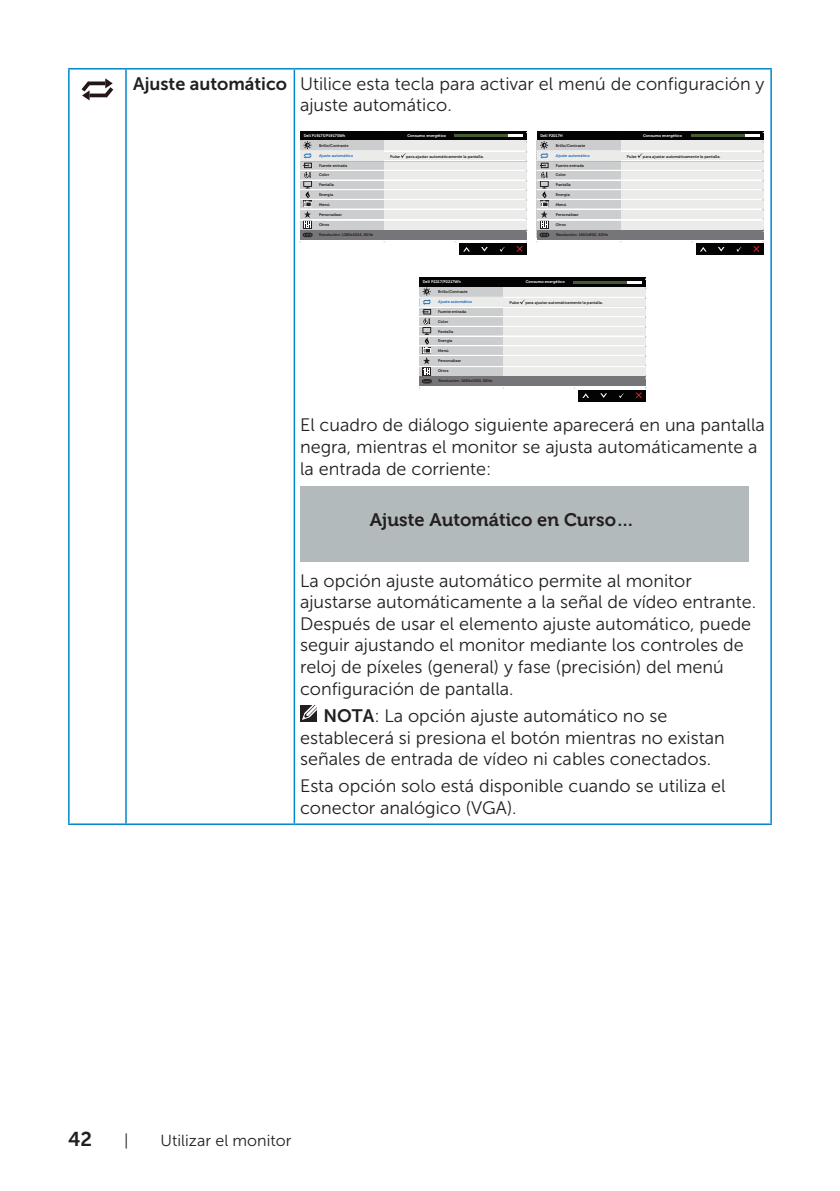
<style>
.page{position:relative;width:840px;height:1191px;background:#fff}
.page>*{position:absolute;margin:0;border:0;box-sizing:border-box;transform-origin:0 0}
.t1{font:20px "Museo Sans For Dell 700";color:#231f20}
.t2{font:700 18.2px "Museo For Dell";color:#231f20}
.Table_Paragraph{font:18px/21.6px "Museo Sans For Dell 300";color:#231f20}
.內文__Web{font:18px "Museo Sans For Dell 700";color:#231f20}
.t3{font:16px "Museo Sans For Dell 300";color:#231f20}
.t4{font:700 3.8px "Museo For Dell";color:#231f20}
.t5{font:700 3.8px "Museo For Dell";color:#fff}
.t6{font:700 3.8px "Museo For Dell";color:#1f6bb5}
.s1{font-family:"Museo Sans For Dell 700"}
</style>
<div class="page">
<hr style="left:68px;top:70px;width:2px;height:753px;background:#0087cb">
<hr style="left:68px;top:68px;width:58px;height:2px;background:#0087cb">
<hr style="left:125px;top:70px;width:2px;height:753px;background:#0087cb">
<hr style="left:126px;top:68px;width:168px;height:2px;background:#0087cb">
<hr style="left:293px;top:70px;width:2px;height:753px;background:#0087cb">
<hr style="left:770px;top:70px;width:1px;height:753px;background:#0087cb">
<hr style="left:294px;top:68px;width:477px;height:2px;background:#0087cb">
<hr style="left:68px;top:823px;width:58px;height:2px;background:#0087cb">
<hr style="left:126px;top:823px;width:168px;height:2px;background:#0087cb">
<hr style="left:294px;top:823px;width:477px;height:2px;background:#0087cb">
<svg style="left:81px;top:78px;width:33px;height:23px"></svg>
<div style="left:300px;top:131px;width:226px;height:10px;background:#030303"></div>
<div style="left:300px;top:141px;width:84px;height:97px;background:#cccdce"></div>
<div style="left:383px;top:141px;width:143px;height:97px;background:#ebebea"></div>
<div style="left:300px;top:230px;width:226px;height:10px;background:#767579"></div>
<hr style="left:454px;top:135px;width:68px;height:2px;background:#fff">
<hr style="left:454px;top:135px;width:53px;height:2px;background:#465b31">
<div style="left:303px;top:181px;width:9px;height:6px;border:1px solid #231f20"></div>
<hr style="left:300px;top:151px;width:226px;height:1px;background:#fff">
<hr style="left:300px;top:160px;width:226px;height:1px;background:#fff">
<hr style="left:300px;top:161px;width:226px;height:1px;background:#fff">
<hr style="left:300px;top:170px;width:226px;height:1px;background:#fff">
<hr style="left:300px;top:180px;width:226px;height:1px;background:#fff">
<hr style="left:300px;top:189px;width:226px;height:1px;background:#fff">
<hr style="left:300px;top:190px;width:226px;height:1px;background:#fff">
<hr style="left:300px;top:199px;width:226px;height:1px;background:#fff">
<hr style="left:300px;top:209px;width:226px;height:1px;background:#fff">
<hr style="left:300px;top:220px;width:226px;height:1px;background:#fff">
<div style="left:300px;top:151px;width:84px;height:10px;background:#ebebea"></div>
<svg style="left:302px;top:141px;width:10px;height:38px"></svg>
<svg style="left:300px;top:186px;width:12px;height:57px"></svg>
<div style="left:459px;top:243px;width:67px;height:12px;background:#030303"></div>
<svg style="left:463px;top:247px;width:6px;height:4px"></svg>
<svg style="left:481px;top:247px;width:6px;height:4px"></svg>
<svg style="left:516px;top:241px;width:11px;height:12px"></svg>
<div style="left:536px;top:131px;width:226px;height:10px;background:#030303"></div>
<div style="left:536px;top:141px;width:84px;height:97px;background:#cccdce"></div>
<div style="left:620px;top:141px;width:143px;height:97px;background:#ebebea"></div>
<div style="left:536px;top:230px;width:226px;height:10px;background:#767579"></div>
<hr style="left:690px;top:135px;width:69px;height:2px;background:#fff">
<hr style="left:690px;top:135px;width:54px;height:2px;background:#465b31">
<div style="left:540px;top:181px;width:8px;height:6px;border:1px solid #231f20"></div>
<hr style="left:537px;top:151px;width:225px;height:1px;background:#fff">
<hr style="left:537px;top:160px;width:225px;height:1px;background:#fff">
<hr style="left:537px;top:161px;width:225px;height:1px;background:#fff">
<hr style="left:537px;top:170px;width:225px;height:1px;background:#fff">
<hr style="left:537px;top:180px;width:225px;height:1px;background:#fff">
<hr style="left:537px;top:189px;width:225px;height:1px;background:#fff">
<hr style="left:537px;top:190px;width:225px;height:1px;background:#fff">
<hr style="left:537px;top:199px;width:225px;height:1px;background:#fff">
<hr style="left:537px;top:209px;width:225px;height:1px;background:#fff">
<hr style="left:537px;top:220px;width:225px;height:1px;background:#fff">
<div style="left:537px;top:151px;width:83px;height:10px;background:#ebebea"></div>
<svg style="left:539px;top:141px;width:10px;height:38px"></svg>
<svg style="left:637px;top:153px;width:5px;height:5px"></svg>
<svg style="left:536px;top:186px;width:12px;height:57px"></svg>
<div style="left:695px;top:243px;width:68px;height:12px;background:#030303"></div>
<svg style="left:700px;top:247px;width:6px;height:4px"></svg>
<svg style="left:718px;top:247px;width:6px;height:4px"></svg>
<svg style="left:753px;top:241px;width:10px;height:11px"></svg>
<svg style="left:736px;top:247px;width:5px;height:5px"></svg>
<div style="left:419px;top:277px;width:226px;height:10px;background:#030303"></div>
<div style="left:419px;top:287px;width:84px;height:97px;background:#cccdce"></div>
<div style="left:502px;top:287px;width:143px;height:97px;background:#ebebea"></div>
<div style="left:419px;top:376px;width:226px;height:10px;background:#767579"></div>
<hr style="left:573px;top:281px;width:68px;height:2px;background:#fff">
<hr style="left:573px;top:281px;width:53px;height:2px;background:#465b31">
<div style="left:423px;top:309px;width:8px;height:5px;border:1px solid #231f20"></div>
<div style="left:422px;top:327px;width:9px;height:6px;border:1px solid #231f20"></div>
<hr style="left:419px;top:297px;width:226px;height:1px;background:#fff">
<hr style="left:419px;top:307px;width:226px;height:1px;background:#fff">
<hr style="left:419px;top:316px;width:226px;height:1px;background:#fff">
<hr style="left:419px;top:317px;width:226px;height:1px;background:#fff">
<hr style="left:419px;top:326px;width:226px;height:1px;background:#fff">
<hr style="left:419px;top:336px;width:226px;height:1px;background:#fff">
<hr style="left:419px;top:345px;width:226px;height:1px;background:#fff">
<hr style="left:419px;top:346px;width:226px;height:1px;background:#fff">
<hr style="left:419px;top:355px;width:226px;height:1px;background:#fff">
<hr style="left:419px;top:366px;width:226px;height:1px;background:#fff">
<div style="left:419px;top:297px;width:84px;height:10px;background:#ebebea"></div>
<svg style="left:422px;top:287px;width:9px;height:18px"></svg>
<svg style="left:422px;top:311px;width:8px;height:14px"></svg>
<svg style="left:520px;top:299px;width:5px;height:5px"></svg>
<svg style="left:419px;top:333px;width:12px;height:56px"></svg>
<div style="left:578px;top:390px;width:67px;height:11px;background:#030303"></div>
<svg style="left:582px;top:393px;width:6px;height:5px"></svg>
<svg style="left:600px;top:393px;width:6px;height:5px"></svg>
<svg style="left:636px;top:387px;width:10px;height:12px"></svg>
<div style="left:300px;top:486px;width:448px;height:75px;background:#b2babc"></div>
<div style="left:300px;top:705px;width:17px;height:17px;background:#231f20"></div>
<svg style="left:302px;top:705px;width:15px;height:15px"></svg>
<p class="內文__Web" style="left:133px;top:74px;width:155px">Ajuste automático</p>
<p class="Table_Paragraph" style="left:300px;top:73px;width:466px">Utilice esta tecla para activar el menú de configuración y ajuste automático.</p>
<p class="t5" style="left:303px;top:133px;width:43px">Dell P1917S/P1917SWh</p>
<p class="t5" style="left:407px;top:133px;width:40px">Consumo energético</p>
<p class="t5" style="left:540px;top:133px;width:24px">Dell P2017H</p>
<p class="t5" style="left:642px;top:133px;width:40px">Consumo energético</p>
<p class="t4" style="left:319px;top:143px;width:31px">Brillo/Contraste</p>
<p class="t4" style="left:319px;top:163px;width:30px">Fuente entrada</p>
<p class="t4" style="left:319px;top:173px;width:12px">Color</p>
<p class="t4" style="left:319px;top:183px;width:16px">Pantalla</p>
<p class="t4" style="left:319px;top:193px;width:16px">Energía</p>
<p class="t4" style="left:319px;top:202px;width:12px">Menú</p>
<p class="t4" style="left:319px;top:212px;width:24px">Personalizar</p>
<p class="t4" style="left:319px;top:223px;width:12px">Otros</p>
<p class="t6" style="left:319px;top:154px;width:36px">Ajuste automático</p>
<p class="t4" style="left:390px;top:154px;width:11px">Pulse</p>
<p class="t4" style="left:406px;top:154px;width:79px">para ajustar automáticamente la pantalla.</p>
<p class="t4" style="left:555px;top:143px;width:31px">Brillo/Contraste</p>
<p class="t4" style="left:555px;top:163px;width:30px">Fuente entrada</p>
<p class="t4" style="left:555px;top:173px;width:12px">Color</p>
<p class="t4" style="left:555px;top:183px;width:16px">Pantalla</p>
<p class="t4" style="left:555px;top:193px;width:16px">Energía</p>
<p class="t4" style="left:555px;top:202px;width:12px">Menú</p>
<p class="t4" style="left:555px;top:212px;width:24px">Personalizar</p>
<p class="t4" style="left:555px;top:223px;width:12px">Otros</p>
<p class="t6" style="left:555px;top:154px;width:36px">Ajuste automático</p>
<p class="t4" style="left:626px;top:154px;width:11px">Pulse</p>
<p class="t4" style="left:642px;top:154px;width:79px">para ajustar automáticamente la pantalla.</p>
<p class="t4" style="left:319px;top:233px;width:55px">Resolución: 1280x1024, 60Hz</p>
<p class="t4" style="left:555px;top:233px;width:53px">Resolución: 1600x900, 60Hz</p>
<p class="t5" style="left:422px;top:280px;width:39px">Dell P2217/P2217Wh</p>
<p class="t5" style="left:525px;top:280px;width:40px">Consumo energético</p>
<p class="t4" style="left:438px;top:290px;width:31px">Brillo/Contraste</p>
<p class="t4" style="left:438px;top:310px;width:30px">Fuente entrada</p>
<p class="t4" style="left:438px;top:319px;width:12px">Color</p>
<p class="t4" style="left:438px;top:329px;width:16px">Pantalla</p>
<p class="t4" style="left:438px;top:339px;width:16px">Energía</p>
<p class="t4" style="left:438px;top:349px;width:12px">Menú</p>
<p class="t4" style="left:438px;top:359px;width:24px">Personalizar</p>
<p class="t4" style="left:438px;top:369px;width:12px">Otros</p>
<p class="t6" style="left:438px;top:300px;width:36px">Ajuste automático</p>
<p class="t4" style="left:509px;top:300px;width:11px">Pulse</p>
<p class="t4" style="left:525px;top:300px;width:79px">para ajustar automáticamente la pantalla.</p>
<p class="t4" style="left:438px;top:379px;width:55px">Resolución: 1680x1050, 60Hz</p>
<p class="Table_Paragraph" style="left:300px;top:414px;width:466px">El cuadro de diálogo siguiente aparecerá en una pantalla negra, mientras el monitor se ajusta automáticamente a la entrada de corriente:</p>
<p class="t2" style="left:369px;top:510px;width:266px">Ajuste Automático en Curso…</p>
<p class="Table_Paragraph" style="left:300px;top:570px;width:457px">La opción ajuste automático permite al monitor ajustarse automáticamente a la señal de vídeo entrante.<br>Después de usar el elemento ajuste automático, puede seguir ajustando el monitor mediante los controles de reloj de píxeles (general) y fase (precisión) del menú configuración de pantalla.</p>
<p class="Table_Paragraph" style="left:300px;top:705px;width:426px;text-indent:24px"><span class="s1">NOTA</span>: La opción ajuste automático no se establecerá si presiona el botón mientras no existan señales de entrada de vídeo ni cables conectados.</p>
<p class="Table_Paragraph" style="left:300px;top:775px;width:427px">Esta opción solo está disponible cuando se utiliza el conector analógico (VGA).</p>
<p class="t1" style="left:68px;top:1127px;width:26px">42</p>
<p class="t3" style="left:124px;top:1131px;width:6px">|</p>
<p class="t3" style="left:160px;top:1131px;width:132px">Utilizar el monitor</p>
</div>
